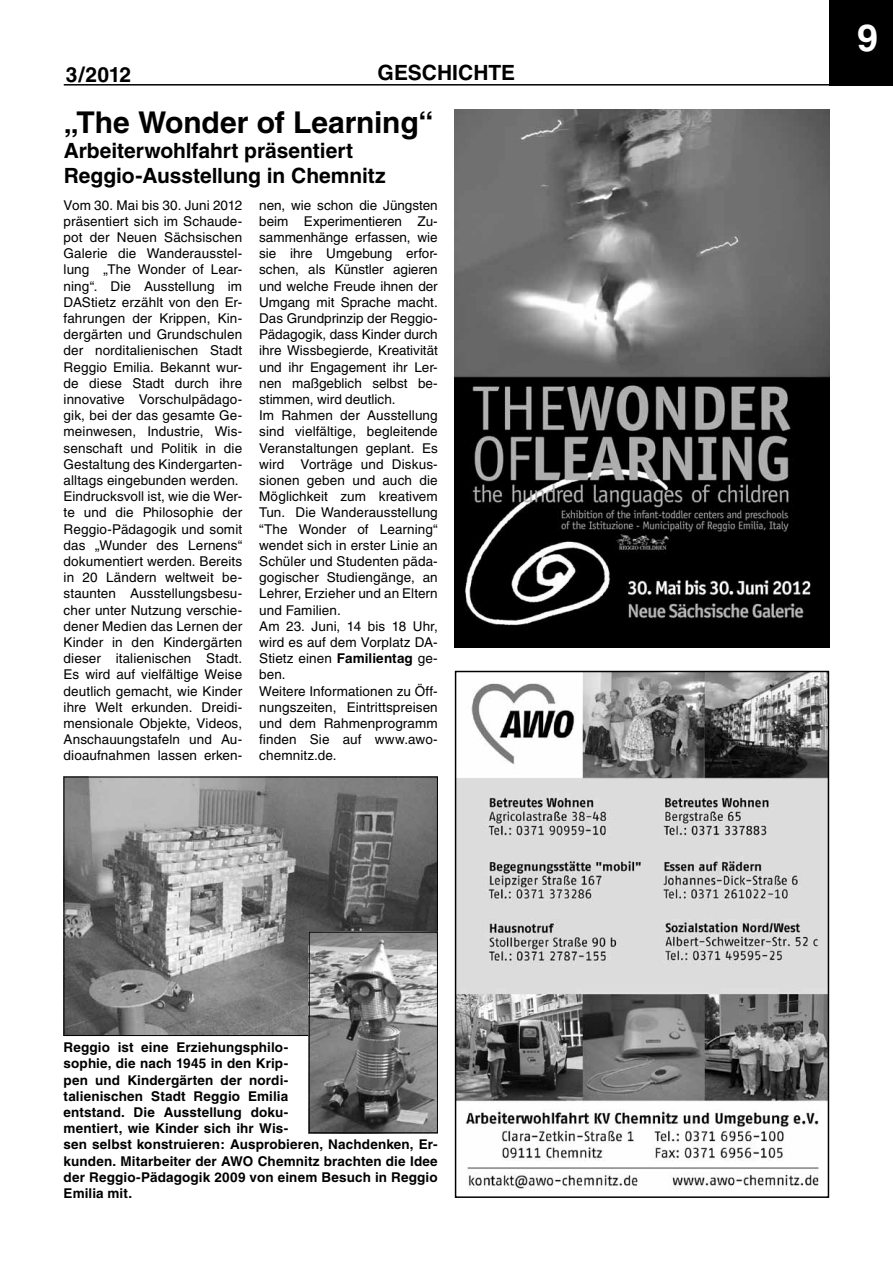
<style>
.page{position:relative;width:893px;height:1263px;background:#fff}
.page>*{position:absolute;margin:0;border:0;box-sizing:border-box;transform-origin:0 0}
.t1{font:700 37.5px "Helvetica";color:#fff}
.t2{font:700 30px "Helvetica";letter-spacing:-.005em;color:#000}
.t3{font:700 21px/25.2px "Helvetica";letter-spacing:-.005em;color:#000}
.t4{font:13.5px/16.2px "Helvetica";letter-spacing:.01em;color:#000}
.t5{font:700 13.5px/16.2px "Helvetica";letter-spacing:.01em;color:#000}
.s1{font-weight:700}
</style>
<div class="page">
<div style="left:829px;top:0;width:64px;height:86px;background:#000"></div>
<hr style="left:64px;top:84px;width:765px;height:2px;background:#000">
<img style="left:457px;top:673px;width:370px;height:517px">
<img style="left:455px;top:110px;width:374px;height:537px">
<img style="left:66px;top:779px;width:370px;height:255px">
<div style="left:64px;top:777px;width:374px;height:259px;border:1px solid #000"></div>
<img style="left:311px;top:934px;width:125px;height:197px">
<div style="left:309px;top:932px;width:129px;height:201px;border:1px solid #000"></div>
<h3 class="t3" style="left:66px;top:62px;width:67px">3/2012</h3>
<h3 class="t3" style="left:378px;top:60px;width:15px">geschichte</h3>
<h2 class="t2" style="left:64px;top:104px;width:371px">„The Wonder of Learning“</h2>
<h3 class="t3" style="left:64px;top:138px;width:323px">Arbeiterwohlfahrt präsentiert<br>Reggio-Ausstellung in Chemnitz</h3>
<p class="t4" style="left:64px;top:197px;width:180px">Vom 30. Mai bis 30. Juni 2012 präsentiert sich im Schaude&shy;pot der Neuen Sächsischen<br>Galerie die Wanderausstel&shy;lung „The Wonder of Lear&shy;ning“. Die Ausstellung im<br>DAStietz erzählt von den Er&shy;fahrungen der Krippen, Kin&shy;dergärten und Grundschulen der norditalienischen Stadt<br>Reggio Emilia. Bekannt wur&shy;de diese Stadt durch ihre innovative Vorschulpädago&shy;gik, bei der das gesamte Ge&shy;meinwesen, Industrie, Wis&shy;senschaft und Politik in die<br>Gestaltung des Kindergarten&shy;alltags eingebunden werden.<br>Eindrucksvoll ist, wie die Wer&shy;te und die Philosophie der<br>Reggio-Pädagogik und somit das „Wunder des Lernens“ dokumentiert werden. Bereits in 20 Ländern weltweit be&shy;staunten Ausstellungsbesu&shy;cher unter Nutzung verschie&shy;dener Medien das Lernen der<br>Kinder in den Kindergärten dieser italienischen Stadt.<br>Es wird auf vielfältige Weise deutlich gemacht, wie Kinder ihre Welt erkunden. Dreidi&shy;mensionale Objekte, Videos,<br>Anschauungstafeln und Au&shy;dioaufnahmen lassen erken-</p>
<p class="t4" style="left:259px;top:197px;width:180px">nen, wie schon die Jüngsten beim Experimentieren Zu&shy;sammenhänge erfassen, wie sie ihre Umgebung erfor&shy;schen, als Künstler agieren und welche Freude ihnen der<br>Umgang mit Sprache macht.<br>Das Grundprinzip der Reggio-<br>Pädagogik, dass Kinder durch ihre Wissbegierde, Kreativität und ihr Engagement ihr Ler&shy;nen maßgeblich selbst be&shy;stimmen, wird deutlich.<br>Im Rahmen der Ausstellung sind vielfältige, begleitende<br>Veranstaltungen geplant. Es wird Vorträge und Diskus&shy;sionen geben und auch die<br>Möglichkeit zum kreativem<br>Tun. Die Wanderausstellung “The Wonder of Learning“ wendet sich in erster Linie an<br>Schüler und Studenten päda&shy;gogischer Studiengänge, an<br>Lehrer, Erzieher und an Eltern und Familien.<br>Am 23. Juni, 14 bis 18 Uhr, wird es auf dem Vorplatz DA-<br>Stietz einen <span class="s1">Familientag</span> ge&shy;ben.<br>Weitere Informationen zu Öff&shy;nungszeiten, Eintrittspreisen und dem Rahmenprogramm finden Sie auf www.awo&shy;chemnitz.de.</p>
<p class="t5" style="left:64px;top:1039px;width:376px">Reggio ist eine Erziehungsphilo-<br>sophie, die nach 1945 in den Krip-<br>pen und Kindergärten der nordi-<br>talienischen Stadt Reggio Emilia<br>entstand. Die Ausstellung doku-<br>mentiert, wie Kinder sich ihr Wis-<br>sen selbst konstruieren: Ausprobieren, Nachdenken, Er&shy;kunden. Mitarbeiter der AWO Chemnitz brachten die Idee der Reggio-Pädagogik 2009 von einem Besuch in Reggio Emilia mit.</p>
<h1 class="t1" style="left:857px;top:15px;width:22px">9</h1>
</div>
